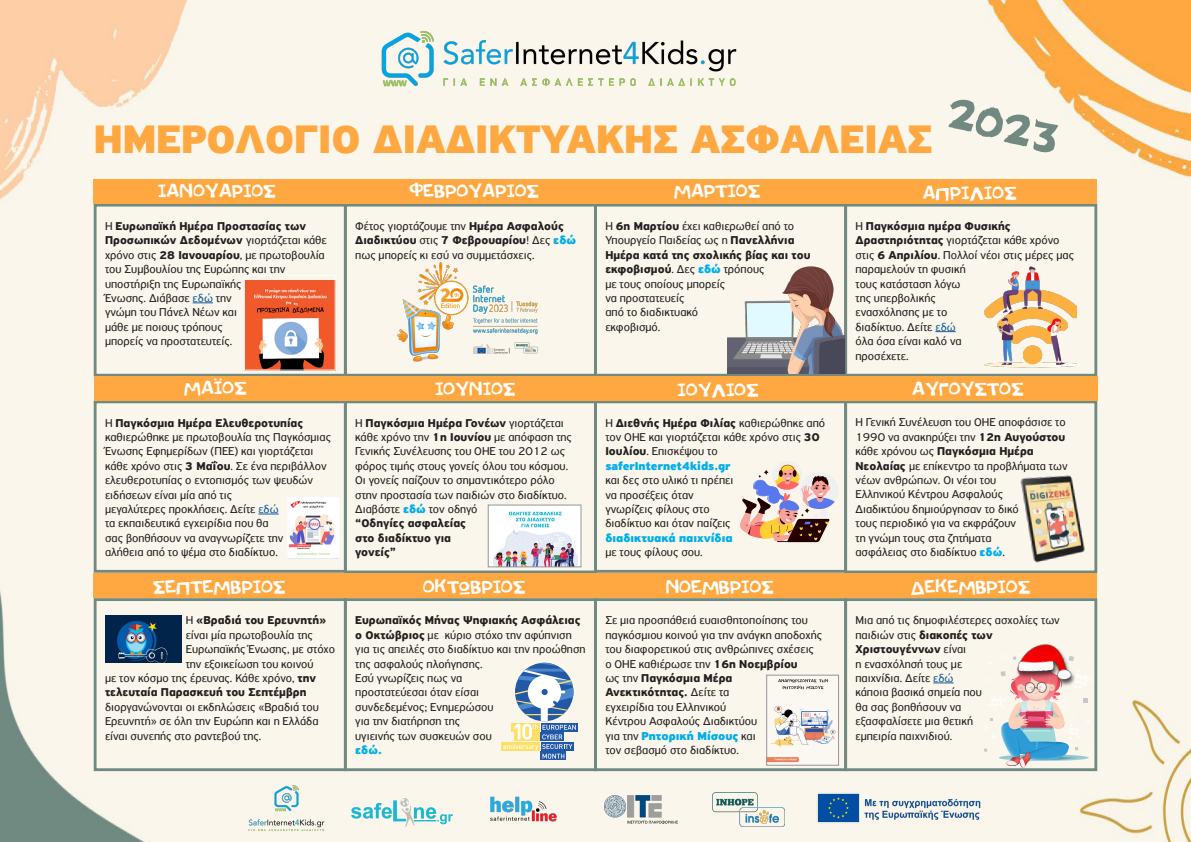
<style>
.page{position:relative;width:1191px;height:842px;background:#fff}
.page>*{position:absolute;margin:0;border:0;box-sizing:border-box;transform-origin:0 0}
.t1{font:60px "PF Amateur Flat Solid";color:#728981}
.t2{font:900 42px "PF Highway Sans Pro";color:#ffa841}
.t3{font:25px "PF Amateur Flat Cool";color:#fff}
.t4{font:12px/14.4px "PF Highway Sans Pro";color:#231f20}
.t5{font:700 12px/14.4px "PF Highway Sans Pro";color:#231f20}
.t6{font:900 12px "PF Highway Sans Pro";color:#00aeef}
.s1{font-weight:700}
.s2{color:#175d9e}
.s3{font-weight:400}
.s4{font-weight:900;color:#00aeef}
</style>
<div class="page">
<img style="left:0;top:0;width:1191px;height:842px">
<div style="left:344px;top:598px;width:253px;height:173px;border:3px solid #708a81"></div>
<svg style="left:193px;top:303px;width:20px;height:1px"></svg>
<div style="left:94px;top:204px;width:253px;height:173px;border:3px solid #708a81"></div>
<div style="left:94px;top:598px;width:253px;height:173px;border:3px solid #708a81"></div>
<svg style="left:258px;top:514px;width:21px;height:1px"></svg>
<div style="left:94px;top:400px;width:253px;height:173px;border:3px solid #708a81"></div>
<div style="left:594px;top:204px;width:253px;height:173px;border:3px solid #708a81"></div>
<div style="left:594px;top:598px;width:253px;height:173px;border:3px solid #708a81"></div>
<div style="left:594px;top:400px;width:253px;height:173px;border:3px solid #708a81"></div>
<div style="left:344px;top:204px;width:253px;height:173px;border:3px solid #708a81"></div>
<div style="left:344px;top:400px;width:253px;height:173px;border:3px solid #708a81"></div>
<svg style="left:935px;top:331px;width:20px;height:1px"></svg>
<div style="left:844px;top:204px;width:253px;height:173px;border:3px solid #708a81"></div>
<svg style="left:933px;top:683px;width:20px;height:1px"></svg>
<div style="left:844px;top:598px;width:253px;height:173px;border:3px solid #708a81"></div>
<div style="left:844px;top:400px;width:253px;height:173px;border:3px solid #708a81"></div>
<img style="left:320px;top:0;width:477px;height:105px">
<div style="left:94px;top:376px;width:1003px;height:25px;background:#ffa841"></div>
<div style="left:93px;top:573px;width:1003px;height:24px;background:#ffa841"></div>
<div style="left:93px;top:179px;width:1003px;height:25px;background:#ffa841"></div>
<img style="left:490px;top:507px;width:89px;height:58px">
<div style="left:488px;top:505px;width:93px;height:62px;border:1px solid #939598"></div>
<img style="left:768px;top:677px;width:68px;height:85px">
<div style="left:766px;top:675px;width:72px;height:90px;border:1px solid #939598"></div>
<img style="left:106px;top:616px;width:76px;height:46px">
<div style="left:541px;top:723px;width:36px;height:8px;background:#2158a8"></div>
<div style="left:541px;top:752px;width:25px;height:8px;background:#2158a8"></div>
<div style="left:501px;top:742px;width:38px;height:9px;background:#ffdf68"></div>
<svg style="left:503px;top:663px;width:73px;height:96px"></svg>
<img style="left:389px;top:256px;width:157px;height:114px">
<img style="left:704px;top:257px;width:143px;height:117px">
<svg style="left:739px;top:461px;width:99px;height:81px"></svg>
<img style="left:1018px;top:471px;width:69px;height:93px">
<img style="left:816px;top:793px;width:183px;height:31px">
<img style="left:237px;top:761px;width:98px;height:81px">
<img style="left:352px;top:798px;width:100px;height:28px">
<img style="left:483px;top:789px;width:81px;height:41px">
<img style="left:604px;top:795px;width:74px;height:28px">
<img style="left:712px;top:793px;width:72px;height:33px">
<svg style="left:983px;top:649px;width:111px;height:119px"></svg>
<img style="left:1009px;top:634px;width:67px;height:63px">
<img style="left:287px;top:497px;width:52px;height:62px">
<img style="left:246px;top:281px;width:88px;height:88px">
<div style="left:244px;top:275px;width:92px;height:96px;border:1px solid #fff"></div>
<img style="left:965px;top:261px;width:111px;height:114px">
<p class="t2" style="left:94px;top:113px;width:840px">ΗΜΕΡΟΛΟΓΙΟ ΔΙΑΔΙΚΤΥΑΚΗΣ ΑΣΦΑΛΕΙΑΣ</p>
<p class="t1" style="left:957px;top:76px;width:115px;rotate:15deg">2023</p>
<p class="t3" style="left:158px;top:177px;width:119px">ΙΑΝΟΥΑΡΙΟΣ</p>
<p class="t3" style="left:409px;top:177px;width:131px">ΦΕΒΡΟΥΑΡΙΟΣ</p>
<p class="t3" style="left:674px;top:177px;width:88px">ΜΑΡΤΙΟΣ</p>
<p class="t3" style="left:922px;top:179px;width:95px">ΑΠΡΙΛΙΟΣ</p>
<p class="t4" style="left:105px;top:219px;width:223px">Η <span class="s1">Ευρωπαϊκή Ημέρα Προστασίας των<br>Προσωπικών Δεδομένων</span> γιορτάζεται κάθε χρόνο στις <span class="s1">28 Ιανουαρίου</span>, με πρωτοβουλία του Συμβουλίου της Ευρώπης και την υποστήριξη της Ευρωπαϊκής<br>Ένωσης. Διάβασε <span class="s2">εδώ</span> την<br>γνώμη του Πάνελ Νέων και<br>μάθε με ποιους τρόπους<br>μπορείς να προστατευτείς.</p>
<p class="t5" style="left:355px;top:219px;width:222px"><span class="s3">Φέτος γιορτάζουμε την</span> Ημέρα Ασφαλούς<br>Διαδικτύου <span class="s3">στις</span> 7 Φεβρουαρίου<span class="s3">! Δες</span> <span class="s4">εδώ</span></p>
<p class="t4" style="left:355px;top:248px;width:181px">πως μπορείς κι εσύ να συμμετάσχεις.</p>
<p class="t3" style="left:184px;top:374px;width:64px">ΜΑΪΟΣ</p>
<p class="t3" style="left:435px;top:375px;width:82px">ΙΟΥΝΙΟΣ</p>
<p class="t4" style="left:105px;top:415px;width:228px">Η <span class="s1">Παγκόσμια Ημέρα Ελευθεροτυπίας </span>καθιερώθηκε με πρωτοβουλία της Παγκόσμιας Ένωσης Εφημερίδων (ΠΕΕ) και γιορτάζεται κάθε χρόνο στις <span class="s1">3 Μαΐου</span>. Σε ένα περιβάλλον ελευθεροτυπίας ο εντοπισμός των ψευδών ειδήσεων είναι μία από τις<br>μεγαλύτερες προκλήσεις. Δείτε <span class="s2">εδώ<br></span>τα εκπαιδευτικά εγχειρίδια που θα<br>σας βοηθήσουν να αναγνωρίζετε την<br>αλήθεια από το ψέμα στο διαδίκτυο.</p>
<p class="t4" style="left:355px;top:415px;width:218px">Η <span class="s1">Παγκόσμια Ημέρα Γονέων</span> γιορτάζεται κάθε χρόνο την <span class="s1">1η Ιουνίου</span> με απόφαση της<br>Γενικής Συνέλευσης του ΟΗΕ του 2012 ως φόρος τιμής στους γονείς όλου του κόσμου.<br>Οι γονείς παίζουν το σημαντικότερο ρόλο στην προστασία των παιδιών στο διαδίκτυο.<br>Διαβάστε <span class="s4">εδώ</span> τον οδηγό<br><span class="s1">“Οδηγίες ασφαλείας<br>στο διαδίκτυο για<br>γονείς”</span></p>
<p class="t4" style="left:605px;top:219px;width:207px">Η <span class="s1">6η Μαρτίου</span> έχει καθιερωθεί από το<br>Υπουργείο Παιδείας ως η <span class="s1">Πανελλήνια<br>Ημέρα κατά της σχολικής βίας και του εκφοβισμού</span>. Δες <span class="s4">εδώ</span> τρόπους<br>με τους οποίους μπορείς<br>να προστατευείς<br>από το διαδικτυακό<br>εκφοβισμό.</p>
<p class="t4" style="left:855px;top:219px;width:220px">H <span class="s1">Παγκόσμια ημέρα Φυσικής<br>Δραστηριότητας</span> γιορτάζεται κάθε χρόνο στις <span class="s1">6 Απριλίου</span>. Πολλοί νέοι στις μέρες μας παραμελούν τη φυσική<br>τους κατάσταση λόγω<br>της υπερβολικής<br>ενασχόλησης με το<br>διαδίκτυο. Δείτε <span class="s2">εδώ<br></span>όλα όσα είναι καλό να<br>προσέχετε.</p>
<p class="t3" style="left:677px;top:376px;width:82px">ΙΟΥΛΙΟΣ</p>
<p class="t3" style="left:912px;top:375px;width:113px">ΑΥΓΟΥΣΤΟΣ</p>
<p class="t4" style="left:605px;top:415px;width:221px">Η <span class="s1">Διεθνής Ημέρα Φιλίας</span> καθιερώθηκε από τον ΟΗΕ και γιορτάζεται κάθε χρόνο στις <span class="s1">30<br>Ιουλίου</span>. Επισκέψου το</p>
<p class="t6" style="left:605px;top:459px;width:127px">saferInternet4kids.gr</p>
<p class="t4" style="left:605px;top:473px;width:130px">και δες στο υλικό τι πρέπει</p>
<p class="t4" style="left:605px;top:487px;width:129px">να προσέξεις όταν γνωρίζεις φίλους στο διαδίκτυο και όταν παίζεις <span class="s4">διαδικτυακά παιχνίδια </span>με τους φίλους σου.</p>
<p class="t4" style="left:855px;top:415px;width:214px">Η Γενική Συνέλευση του ΟΗΕ αποφάσισε το<br>1990 να ανακηρύξει την <span class="s1">12η Αυγούστου </span>κάθε χρόνου ως <span class="s1">Παγκόσμια Ημέρα<br>Νεολαίας</span> με επίκεντρο τα προβλήματα των νέων ανθρώπων. Οι νέοι του<br>Ελληνικού Κέντρου Ασφαλούς<br>Διαδικτύου δημιούργησαν το δικό<br>τους περιοδικό για να εκφράζουν<br>τη γνώμη τους στα ζητήματα<br>ασφάλειας στο διαδίκτυο <span class="s4">εδώ</span>.</p>
<p class="t3" style="left:153px;top:573px;width:134px">ΣΕΠΤΕΜΒΡΙΟΣ</p>
<p class="t3" style="left:423px;top:573px;width:104px">ΟΚΤΩΒΡΙΟΣ</p>
<p class="t3" style="left:665px;top:573px;width:110px">ΝΟΕΜΒΡΙΟΣ</p>
<p class="t5" style="left:186px;top:614px;width:142px"><span class="s3">Η</span> «Βραδιά του Ερευνητή»</p>
<p class="t4" style="left:186px;top:628px;width:129px">είναι μία πρωτοβουλία της</p>
<p class="t4" style="left:186px;top:642px;width:151px">Ευρωπαϊκής Ένωσης, με στόχο</p>
<p class="t4" style="left:186px;top:656px;width:129px">την εξοικείωση του κοινού</p>
<p class="t4" style="left:105px;top:671px;width:213px">με τον κόσμο της έρευνας. Κάθε χρόνο, <span class="s1">την</span></p>
<p class="t5" style="left:105px;top:686px;width:203px">τελευταία Παρασκευή του Σεπτέμβρη</p>
<p class="t4" style="left:105px;top:700px;width:215px">διοργανώνονται οι εκδηλώσεις «Βραδιά του</p>
<p class="t4" style="left:105px;top:714px;width:215px">Ερευνητή» σε όλη την Ευρώπη και η Ελλάδα</p>
<p class="t4" style="left:105px;top:728px;width:158px">είναι συνεπής στο ραντεβού της.</p>
<p class="t4" style="left:355px;top:613px;width:232px"><span class="s1">Ευρωπαϊκός Mήνας Ψηφιακής Ασφάλειας ο Οκτώβριος</span> με κύριο στόχο την αφύπνιση για τις απειλές στο διαδίκτυο και την προώθηση της ασφαλούς πλοήγησης.<br>Εσύ γνωρίζεις πως να<br>προστατεύεσαι όταν είσαι<br>συνδεδεμένος; Ενημερώσου<br>για την διατήρηση της<br>υγιεινής των συσκευών σου<br><span class="s4">εδώ.</span></p>
<p class="t4" style="left:605px;top:613px;width:218px">Σε μια προσπάθειά ευαισθητοποίησης του παγκόσμιου κοινού για την ανάγκη αποδοχής του διαφορετικού στις ανθρώπινες σχέσεις</p>
<p class="t4" style="left:605px;top:656px;width:194px">ο ΟΗΕ καθιέρωσε την <span class="s1">16η Νοεμβρίου </span>ως την <span class="s1">Παγκόσμια Μέρα<br>Ανεκτικότητας.</span> Δείτε τα<br>εγχειρίδια του Ελληνικού<br>Κέντρου Ασφαλούς Διαδικτύου<br>για την <span class="s4">Ρητορική Μίσους</span> και<br>τον σεβασμό στο διαδίκτυο.</p>
<p class="t3" style="left:910px;top:573px;width:121px">ΔΕΚΕΜΒΡΙΟΣ</p>
<p class="t4" style="left:855px;top:613px;width:206px">Μια από τις δημοφιλέστερες ασχολίες των παιδιών στις <span class="s1">διακοπές των<br>Χριστουγέννων</span> είναι<br>η ενασχόλησή τους με<br>παιχνίδια. Δείτε <span class="s2">εδώ<br></span>κάποια βασικά σημεία που<br>θα σας βοηθήσουν να<br>εξασφαλίσετε μια θετική<br>εμπειρία παιχνιδιού.</p>
</div>
